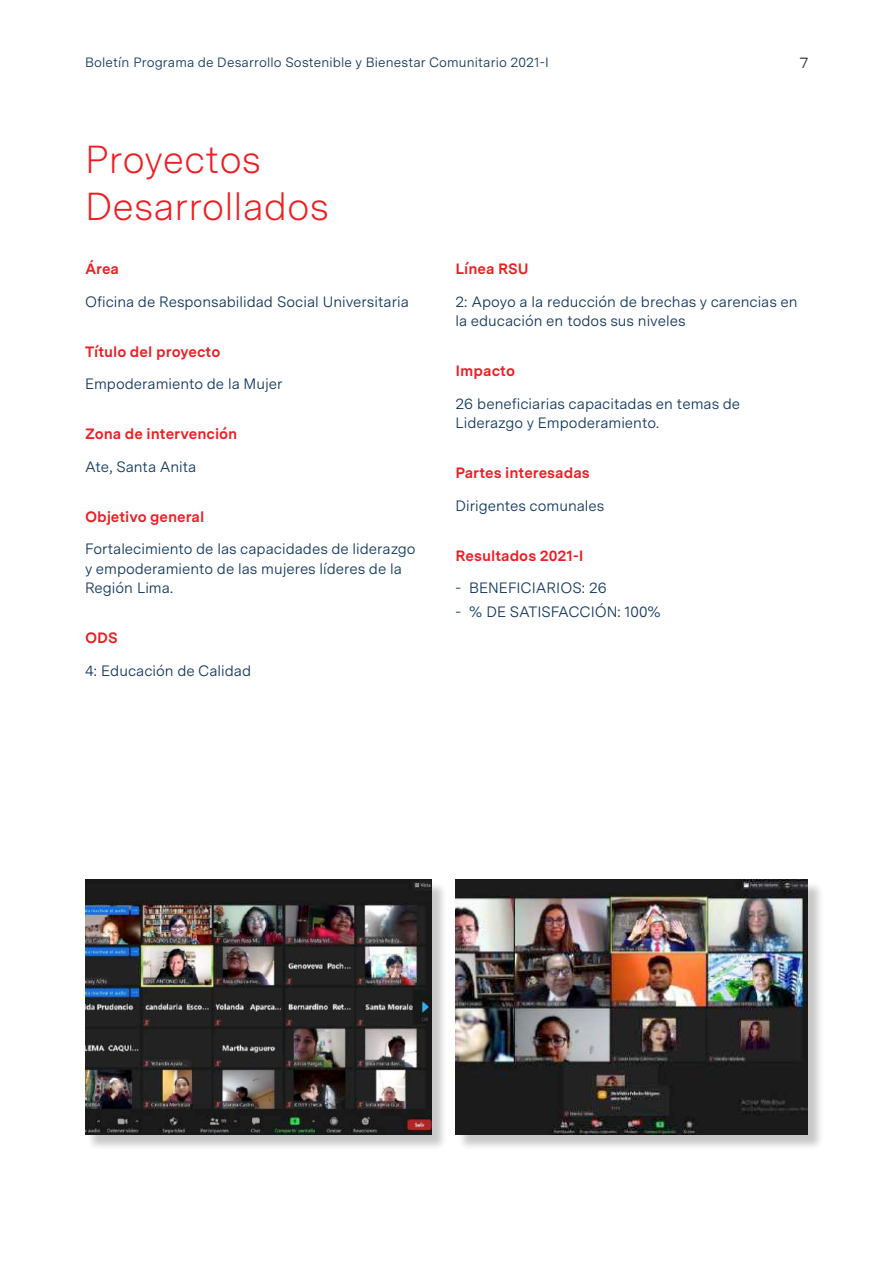
<style>
.page{position:relative;width:893px;height:1263px;background:#fff}
.page>*{position:absolute;margin:0;border:0;box-sizing:border-box;transform-origin:0 0}
.t1{font:300 39px/46.8px "Messina Sans";color:#ee1d23}
.t2{font:15px/19.5px "Messina Sans";color:#11385e}
.t3{font:700 15px "Messina Sans";color:#ee1d23}
.t4{font:15px "Messina Sans";color:#231f20}
.t5{font:13.5px "Messina Sans";letter-spacing:.01em;color:#11385e}
</style>
<div class="page">
<div style="left:87px;top:881px;width:361px;height:269px;background:#231f20;opacity:.25"></div>
<img style="left:85px;top:879px;width:347px;height:255px">
<div style="left:457px;top:881px;width:367px;height:269px;background:#231f20;opacity:.25"></div>
<img style="left:455px;top:879px;width:353px;height:255px">
<p class="t5" style="left:85px;top:52px;width:465px">Boletín Programa de Desarrollo Sostenible y Bienestar Comunitario 2021-I</p>
<p class="t4" style="left:800px;top:51px;width:10px">7</p>
<h1 class="t1" style="left:85px;top:135px;width:245px">Proyectos<br>Desarrollados</h1>
<p class="t3" style="left:85px;top:258px;width:36px">Área</p>
<p class="t2" style="left:85px;top:291px;width:325px">Oficina de Responsabilidad Social Universitaria</p>
<p class="t3" style="left:85px;top:340px;width:137px">Título del proyecto</p>
<p class="t2" style="left:85px;top:374px;width:199px">Empoderamiento de la Mujer</p>
<p class="t3" style="left:85px;top:423px;width:154px">Zona de intervención</p>
<p class="t2" style="left:85px;top:456px;width:113px">Ate, Santa Anita</p>
<p class="t3" style="left:85px;top:505px;width:121px">Objetivo general</p>
<p class="t2" style="left:85px;top:539px;width:332px">Fortalecimiento de las capacidades de liderazgo y empoderamiento de las mujeres líderes de la<br>Región Lima.</p>
<p class="t3" style="left:85px;top:627px;width:34px">ODS</p>
<p class="t2" style="left:85px;top:660px;width:168px">4: Educación de Calidad</p>
<p class="t3" style="left:455px;top:258px;width:75px">Línea RSU</p>
<p class="t2" style="left:455px;top:291px;width:344px">2: Apoyo a la reducción de brechas y carencias en la educación en todos sus niveles</p>
<p class="t3" style="left:455px;top:360px;width:61px">Impacto</p>
<p class="t2" style="left:455px;top:393px;width:286px">26 beneficiarias capacitadas en temas de<br>Liderazgo y Empoderamiento.</p>
<p class="t3" style="left:455px;top:462px;width:136px">Partes interesadas</p>
<p class="t2" style="left:455px;top:495px;width:150px">Dirigentes comunales</p>
<p class="t3" style="left:455px;top:544px;width:129px">Resultados 2021-I</p>
<p class="t2" style="left:455px;top:578px;width:153px">- BENEFICIARIOS: 26</p>
<p class="t2" style="left:455px;top:601px;width:207px">- % DE SATISFACCIÓN: 100%</p>
</div>
